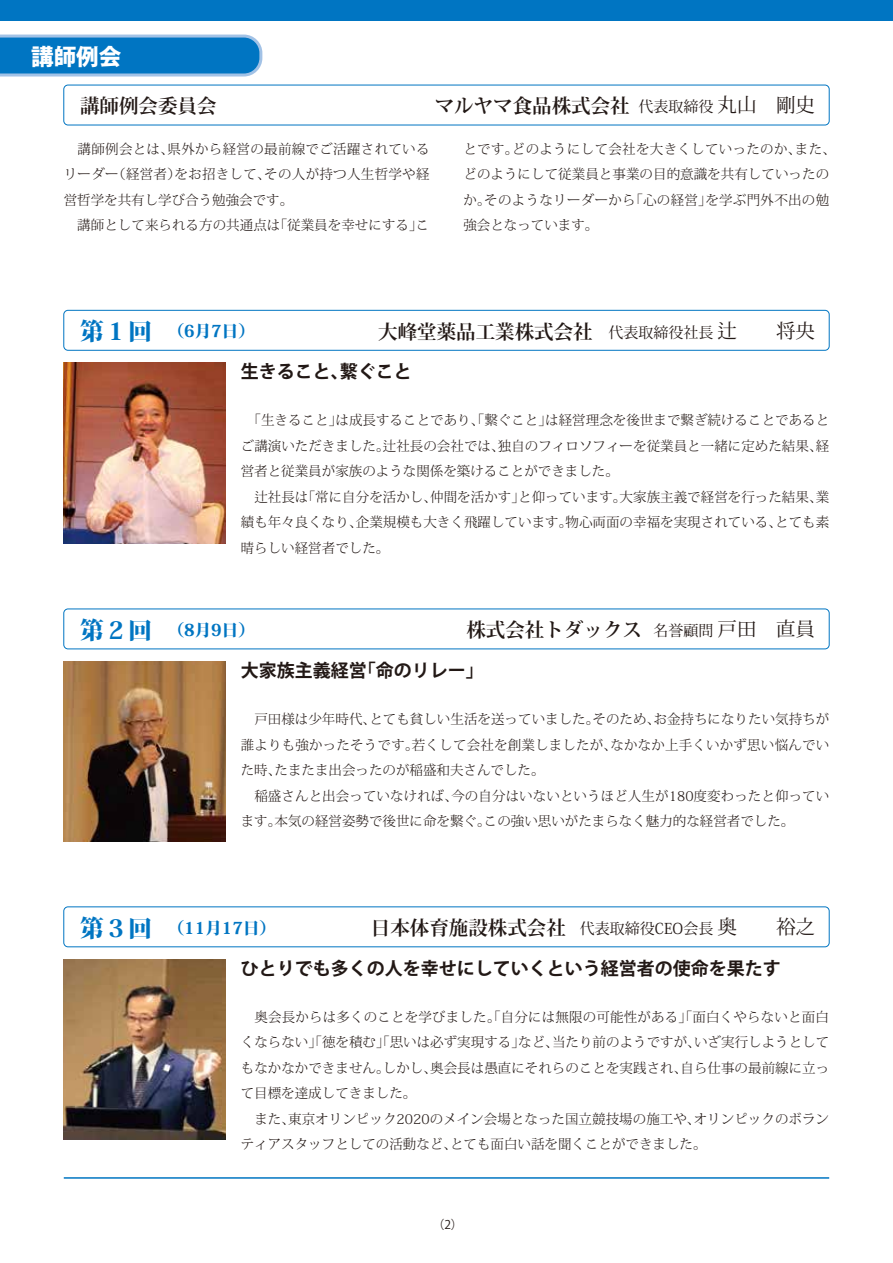
<style>
.page{position:relative;width:893px;height:1263px;background:#fff}
.page>*{position:absolute;margin:0;border:0;box-sizing:border-box;transform-origin:0 0}
.t1{font:800 22.5px "Koz Go Pr 6 N";color:#fff}
.t2{font:700 19.5px "Koz Min Pr 6 N";color:#221815}
.t3{font:700 18px "Koz Go Pr 6 N";color:#221815}
.t4{font:800 16.5px "Koz Min Pr 6 N";color:#0075c2}
.t5{font:15px "Koz Min Pr 6 N";color:#221815}
.t6{font:300 13.5px/25.5px "Koz Min Pr 6 N";color:#221815}
.t7{font:300 13.5px/25.5px "Koz Min Pr 6 N";letter-spacing:.02em;color:#221815}
.t8{font:12px "Koz Go Pr 6 N";color:#221815}
.s1{font-weight:400;font-size:15px}
.s2{font-weight:400}
.s3{font-size:24px}
.s4{font-size:19.5px}
</style>
<div class="page">
<div style="left:0;top:0;width:893px;height:20px;background:#0075c2"></div>
<div style="left:63px;top:85px;width:767px;height:40px;border:1px solid #0075c2;border-radius:4px"></div>
<hr style="left:64px;top:1177px;width:765px;height:2px;background:#0075c2">
<div style="left:63px;top:310px;width:767px;height:41px;border:1px solid #0075c2;border-radius:4px"></div>
<svg style="left:0;top:34px;width:263px;height:43px;background:#2185c9"></svg>
<img style="left:64px;top:362px;width:162px;height:181px">
<div style="left:63px;top:608px;width:767px;height:41px;border:1px solid #0075c2;border-radius:4px"></div>
<img style="left:64px;top:661px;width:162px;height:181px">
<div style="left:63px;top:906px;width:767px;height:41px;border:1px solid #0075c2;border-radius:4px"></div>
<img style="left:64px;top:959px;width:162px;height:181px">
<h1 class="t1" style="left:31px;top:44px;width:114px">講師例会　</h1>
<h2 class="t2" style="left:80px;top:95px;width:138px">講師例会委員会</h2>
<h2 class="t2" style="left:435px;top:95px;width:382px">マルヤマ食品株式会社<span class="s1">代表取締役</span> <span class="s2">丸山　剛史</span></h2>
<p class="t7" style="left:64px;top:136px;width:367px">　講師例会とは、県外から経営の最前線でご活躍されているリーダー（経営者）をお招きして、その人が持つ人生哲学や経営哲学を共有し学び合う勉強会です。<br>　講師として来られる方の共通点は「従業員を幸せにする」こ</p>
<p class="t7" style="left:463px;top:136px;width:374px">とです。どのようにして会社を大きくしていったのか、また、どのようにして従業員と事業の目的意識を共有していったのか。そのようなリーダーから「心の経営」を学ぶ門外不出の勉強会となっています。</p>
<p class="t4" style="left:80px;top:322px;width:176px"><span class="s3">第１回</span> （6月7日）</p>
<p class="t5" style="left:608px;top:324px;width:208px">代表取締役社長 <span class="s4">辻　　将央</span></p>
<h2 class="t2" style="left:378px;top:320px;width:216px">大峰堂薬品工業株式会社</h2>
<h3 class="t3" style="left:241px;top:362px;width:172px">生きること、繋ぐこと</h3>
<p class="t6" style="left:241px;top:408px;width:590px">　「生きること」は成長することであり、「繋ぐこと」は経営理念を後世まで繋ぎ続けることであるとご講演いただきました。辻社長の会社では、独自のフィロソフィーを従業員と一緒に定めた結果、経営者と従業員が家族のような関係を築けることができました。<br>　辻社長は「常に自分を活かし、仲間を活かす」と仰っています。大家族主義で経営を行った結果、業績も年々良くなり、企業規模も大きく飛躍しています。物心両面の幸福を実現されている、とても素晴らしい経営者でした。</p>
<p class="t4" style="left:80px;top:621px;width:176px"><span class="s3">第２回</span> （8月9日）</p>
<h2 class="t2" style="left:466px;top:619px;width:350px">株式会社トダックス <span class="s1">名誉顧問</span> <span class="s2">戸田　直員</span></h2>
<h3 class="t3" style="left:241px;top:660px;width:244px">大家族主義経営「命のリレー」</h3>
<p class="t6" style="left:241px;top:707px;width:590px">　戸田様は少年時代、とても貧しい生活を送っていました。そのため、お金持ちになりたい気持ちが誰よりも強かったそうです。若くして会社を創業しましたが、なかなか上手くいかず思い悩んでいた時、たまたま出会ったのが稲盛和夫さんでした。<br>　稲盛さんと出会っていなければ、今の自分はいないというほど人生が180度変わったと仰っています。本気の経営姿勢で後世に命を繋ぐ。この強い思いがたまらなく魅力的な経営者でした。</p>
<p class="t4" style="left:80px;top:918px;width:197px"><span class="s3">第３回</span> （11月17日）</p>
<h2 class="t2" style="left:371px;top:917px;width:446px">日本体育施設株式会社 <span class="s1">代表取締役CEO会長</span> <span class="s2">奥　　裕之</span></h2>
<h3 class="t3" style="left:241px;top:958px;width:541px">ひとりでも多くの人を幸せにしていくという経営者の使命を果たす</h3>
<p class="t6" style="left:241px;top:1004px;width:590px">　奥会長からは多くのことを学びました。「自分には無限の可能性がある」「面白くやらないと面白くならない」「徳を積む」「思いは必ず実現する」など、当たり前のようですが、いざ実行しようとしてもなかなかできません。しかし、奥会長は愚直にそれらのことを実践され、自ら仕事の最前線に立って目標を達成してきました。<br>　また、東京オリンピック2020のメイン会場となった国立競技場の施工や、オリンピックのボランティアスタッフとしての活動など、とても面白い話を聞くことができました。</p>
<p class="t8" style="left:432px;top:1217px;width:32px">（2）</p>
</div>
